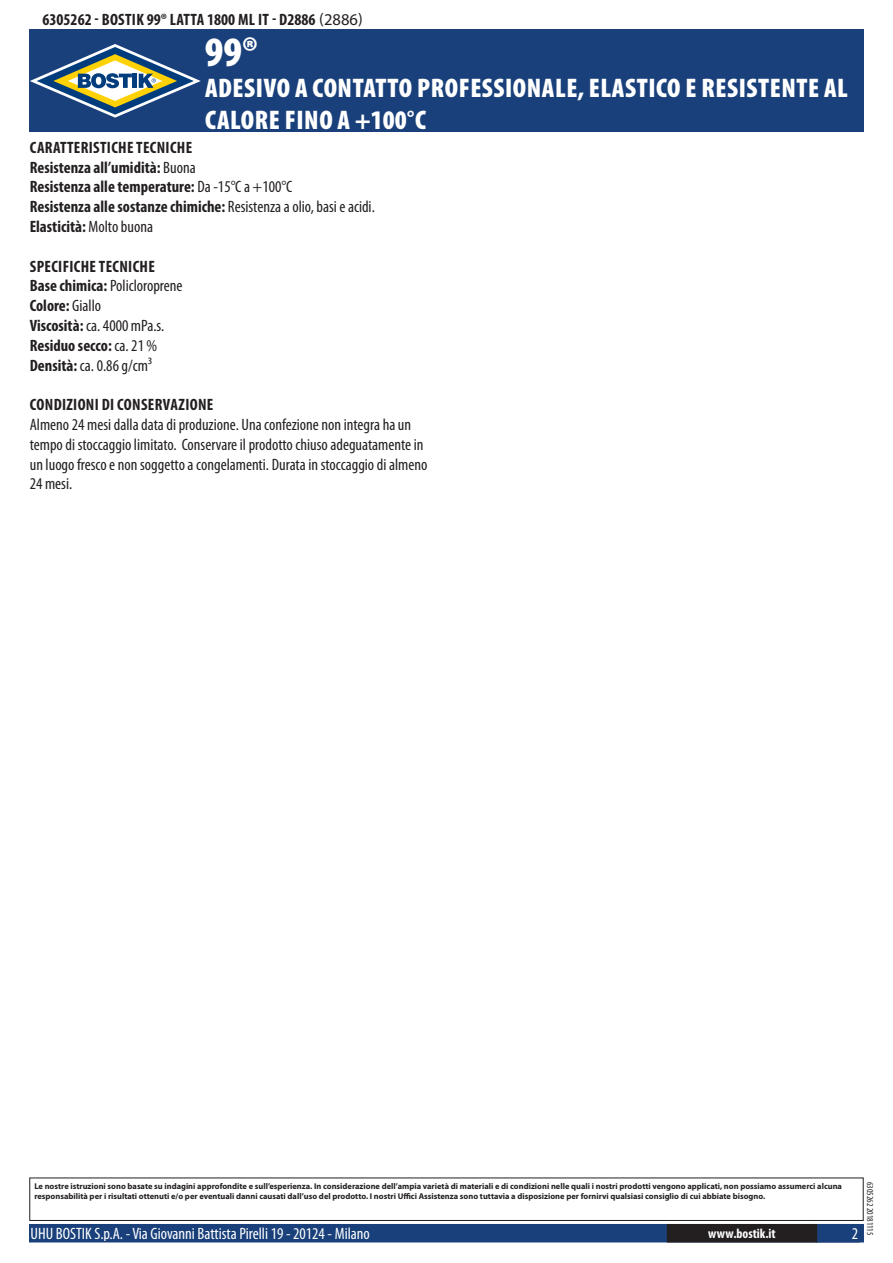
<style>
.page{position:relative;width:893px;height:1263px;background:#fff}
.page>*{position:absolute;margin:0;border:0;box-sizing:border-box;transform-origin:0 0}
.t1{font:900 condensed 42px "Myriad Pro";color:#fff}
.t2{font:900 condensed 27px/32.4px "Myriad Pro";letter-spacing:.02em;color:#fff}
.t3{font:700 condensed 16.5px/19.8px "Myriad Pro";letter-spacing:.02em;color:#231f20}
.t4{font:condensed 16.5px/19.8px "Myriad Pro";color:#231f20}
.t5{font:condensed 16.5px "Myriad Pro";color:#fff}
.t6{font:700 condensed 16.5px "Myriad Pro";color:#231f20}
.t7{font:700 condensed 13.5px "Myriad Pro";color:#fff}
.t8{font:condensed 9px "Myriad Pro";color:#231f20}
.t9{font:700 8.4px/10.1px "Myriad Pro";color:#231f20}
.s1{font-weight:400;font-stretch:normal}
.s2{font-weight:400}
</style>
<div class="page">
<div style="left:30px;top:1225px;width:833px;height:17px;background:#19407a"></div>
<div style="left:29px;top:1224px;width:835px;height:18px;border:2px solid #19407a"></div>
<div style="left:816px;top:1224px;width:44px;height:18px;border:2px solid #19407a"></div>
<div style="left:668px;top:1225px;width:148px;height:17px;background:#231f20"></div>
<div style="left:667px;top:1224px;width:150px;height:18px;border:2px solid #231f20"></div>
<div style="left:29px;top:1177px;width:835px;height:44px;border:1px solid #231f20"></div>
<div style="left:30px;top:30px;width:834px;height:102px;background:#19407a"></div>
<svg style="left:30px;top:44px;width:171px;height:74px"></svg>
<h3 class="t6" style="left:43px;top:9px;width:322px">6305262 - Bostik 99® Latta 1800 ml IT - D2886 <span class="s1">(2886)</span></h3>
<h1 class="t1" style="left:205px;top:25px;width:55px">99®</h1>
<h2 class="t2" style="left:205px;top:71px;width:644px">ADESIVO A CONTATTO PROFESSIONALE, ELASTICO E RESISTENTE AL<br>CALORE FINO A +100°C</h2>
<h3 class="t3" style="left:30px;top:137px;width:347px">Caratteristiche Tecniche<br>Resistenza all’umidità: <span class="s2">Buona<br></span>Resistenza alle temperature: <span class="s2">Da -15°C a +100°C<br></span>Resistenza alle sostanze chimiche: <span class="s2">Resistenza a olio, basi e acidi.<br></span>Elasticità: <span class="s2">Molto buona</span></h3>
<h3 class="t3" style="left:30px;top:256px;width:154px">Specifiche tecniche<br>Base chimica: <span class="s2">Policloroprene<br></span>Colore: <span class="s2">Giallo<br></span>Viscosità: <span class="s2">ca. 4000 mPa.s.<br></span>Residuo secco: <span class="s2">ca. 21 %<br></span>Densità: <span class="s2">ca. 0.86 g/cm³</span></h3>
<h3 class="t3" style="left:30px;top:394px;width:185px">Condizioni di conservazione</h3>
<p class="t4" style="left:30px;top:414px;width:399px">Almeno 24 mesi dalla data di produzione. Una confezione non integra ha un tempo di stoccaggio limitato. Conservare il prodotto chiuso adeguatamente in un luogo fresco e non soggetto a congelamenti. Durata in stoccaggio di almeno 24 mesi.</p>
<p class="t9" style="left:34px;top:1181px;width:809px">Le nostre istruzioni sono basate su indagini approfondite e sull’esperienza. In considerazione dell’ampia varietà di materiali e di condizioni nelle quali i nostri prodotti vengono applicati, non possiamo assumerci alcuna responsabilità per i risultati ottenuti e/o per eventuali danni causati dall’uso del prodotto. I nostri Uffici Assistenza sono tuttavia a disposizione per fornirvi qualsiasi consiglio di cui abbiate bisogno.</p>
<h3 class="t5" style="left:31px;top:1224px;width:341px">UHU BOSTIK S.p.A. - Via Giovanni Battista Pirelli 19 - 20124 - Milano</h3>
<h3 class="t7" style="left:708px;top:1225px;width:69px">www.bostik.it</h3>
<h3 class="t5" style="left:852px;top:1224px;width:8px">2</h3>
<p class="t8" style="left:875px;top:1182px;width:55px;rotate:90deg">6305262 20181115</p>
</div>
